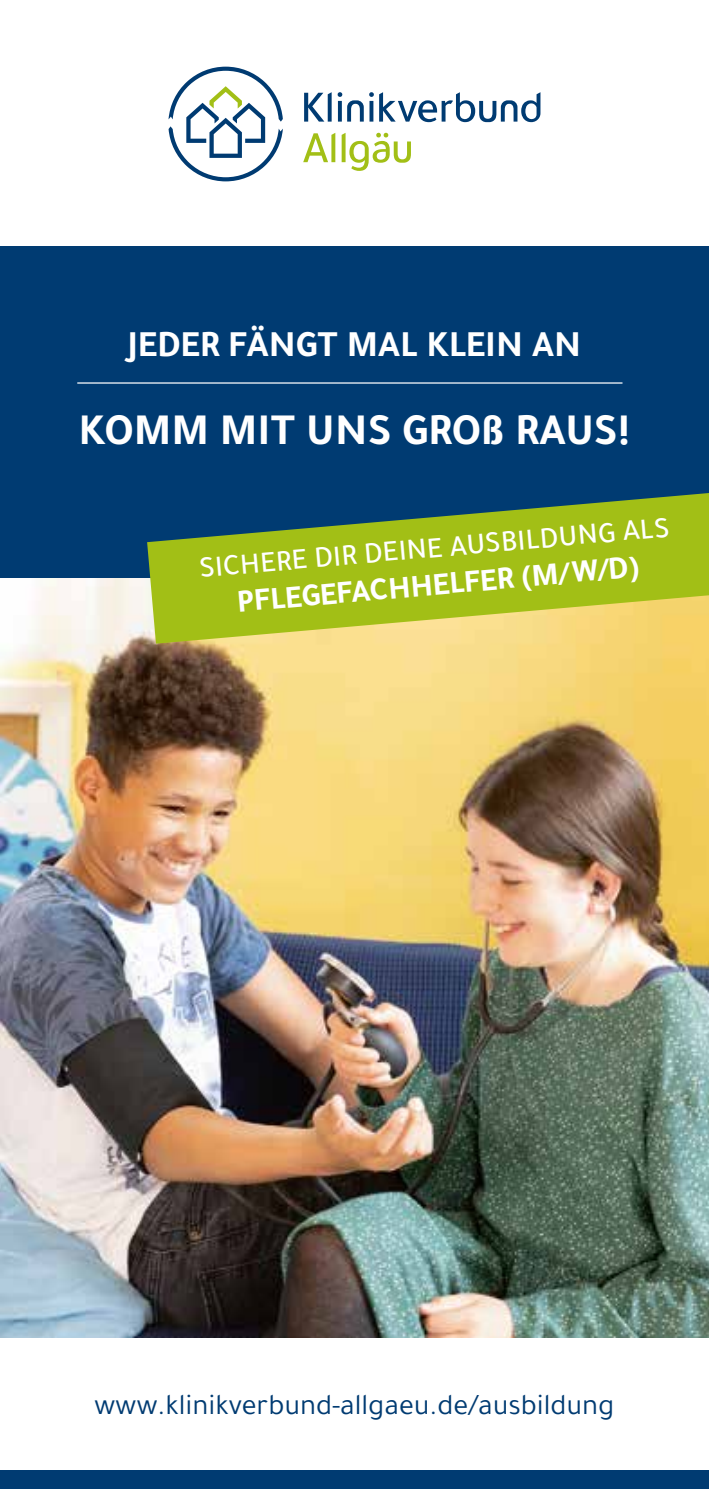
<style>
.page{position:relative;width:709px;height:1489px;background:#fff}
.page>*{position:absolute;margin:0;border:0;box-sizing:border-box;transform-origin:0 0}
.t1{font:700 45px "Tajawal";color:#fff}
.t2{font:700 37.5px "Tajawal";color:#fff}
.t3{font:700 32.5px "Tajawal";color:#fff}
.t4{font:30px "Tajawal";color:#003b72}
.t5{font:500 30px "Tajawal";color:#fff}
</style>
<div class="page">
<div style="left:0;top:1470px;width:709px;height:18px;background:#003b72"></div>
<img style="left:0;top:577px;width:709px;height:760px">
<svg style="left:168px;top:67px;width:115px;height:114px"></svg>
<svg style="left:304px;top:92px;width:27px;height:30px"></svg>
<svg style="left:303px;top:133px;width:32px;height:29px"></svg>
<svg style="left:341px;top:133px;width:70px;height:38px"></svg>
<svg style="left:337px;top:92px;width:203px;height:30px"></svg>
<div style="left:0;top:246px;width:709px;height:331px;background:#003b72"></div>
<hr style="left:77px;top:382px;width:545px;height:1px;background:#fff">
<svg style="left:147px;top:493px;width:562px;height:150px;fill:#a2bf16"></svg>
<p class="t2" style="left:128px;top:316px;width:454px">JEDER FÄNGT MAL KLEIN AN</p>
<h1 class="t1" style="left:79px;top:396px;width:553px">KOMM MIT UNS GROß RAUS!</h1>
<p class="t5" style="left:197px;top:547px;width:474px;rotate:-5deg">SICHERE DIR DEINE AUSBILDUNG ALS</p>
<p class="t3" style="left:235px;top:577px;width:405px;rotate:-5deg">PFLEGEFACHHELFER (M/W/D)</p>
<p class="t4" style="left:95px;top:1383px;width:521px">www.klinikverbund-allgaeu.de/ausbildung</p>
</div>
